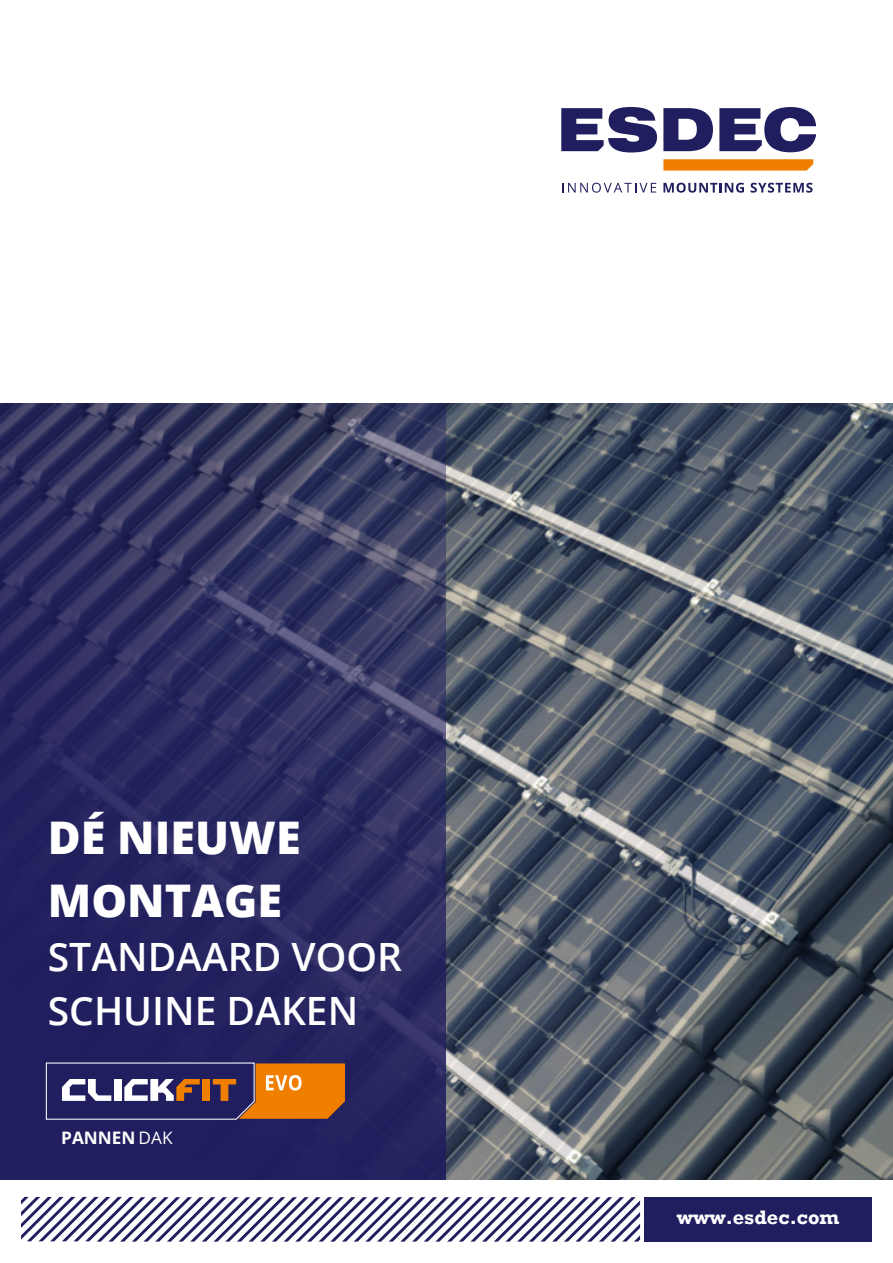
<style>
.page{position:relative;width:893px;height:1263px;background:#fff}
.page>*{position:absolute;margin:0;border:0;box-sizing:border-box;transform-origin:0 0}
.t1{font:800 45px/63px "Open Sans";color:#fff}
.t2{font:600 39px/54px "Open Sans";color:#fff}
.t3{font:700 19.95px "Rockwell";color:#fff}
.t4{font:700 17.25px "Open Sans";color:#fff}
.s1{font-weight:400}
</style>
<div class="page">
<div style="left:645px;top:1197px;width:227px;height:44px;background:#201e5e"></div>
<svg style="left:21px;top:1197px;width:619px;height:44px"></svg>
<svg style="left:663px;top:108px;width:50px;height:43px"></svg>
<svg style="left:719px;top:107px;width:97px;height:45px"></svg>
<svg style="left:561px;top:107px;width:96px;height:45px"></svg>
<svg style="left:663px;top:159px;width:150px;height:12px;background:#f08711"></svg>
<svg style="left:562px;top:183px;width:94px;height:10px"></svg>
<svg style="left:663px;top:183px;width:81px;height:10px"></svg>
<svg style="left:751px;top:183px;width:62px;height:10px"></svg>
<img style="left:446px;top:404px;width:447px;height:776px">
<svg style="left:0;top:404px;width:446px;height:776px;background:#2c2c60"></svg>
<svg style="left:45px;top:1062px;width:300px;height:58px;background:#7b5754"></svg>
<p class="t1" style="left:48px;top:804px;width:254px">DÉ NIEUWE<br>MONTAGE</p>
<p class="t2" style="left:48px;top:929px;width:356px">STANDAARD VOOR<br>SCHUINE DAKEN</p>
<p class="t4" style="left:61px;top:1125px;width:113px">PANNEN <span class="s1">DAK</span></p>
<p class="t3" style="left:677px;top:1205px;width:164px">www.esdec.com</p>
</div>
